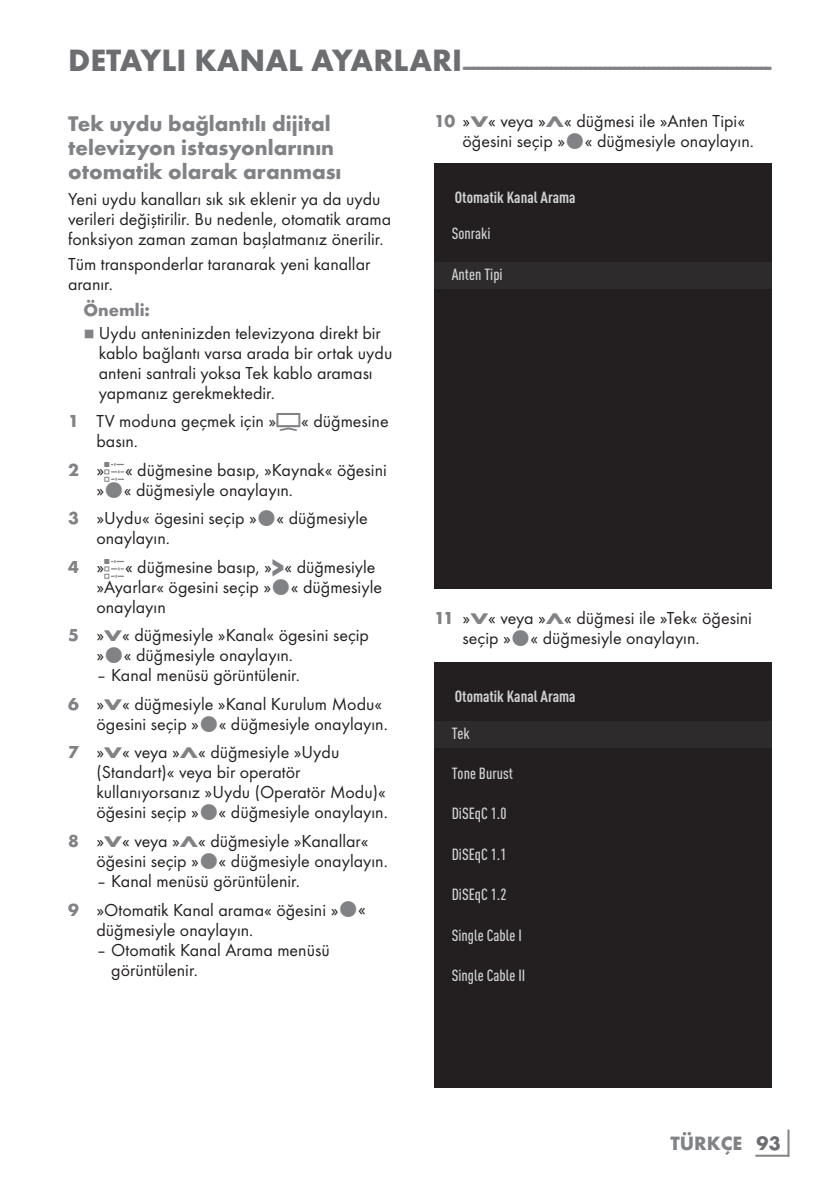
<style>
.page{position:relative;width:840px;height:1191px;background:#fff}
.page>*{position:absolute;margin:0;border:0;box-sizing:border-box;transform-origin:0 0}
.t1{font:700 24px "Futura TOT";color:#808285}
.t2{font:700 22px/24px "Futura TOT";color:#808285}
.t3{font:700 20px "Futura TOT";color:#808285}
.t4{font:18px/20px "Futura TOT Boo";color:#231f20}
.t5{font:700 18px "Futura TOT";color:#808285}
.t6{font:500 condensed 16px "DIN Pro";color:#d1d2d4}
.t7{font:700 condensed 16px "DIN Pro";color:#d1d2d4}
.t8{font:8px "Grund Son Se";color:#808285}
.s1{font-size:32px;color:#6c6d70}
.s2{font-family:"Futura TOT";font-weight:700;color:#808285}
.s3{font-family:"Arcelik TS9 Android";font-size:32px;color:#808285}
.s4{font-family:"Arcelik TS9 Android";font-size:24px;color:#808285}
.s5{font-family:"Futura TOT";font-weight:700;font-size:27.2px;color:#808285}
.s6{font-family:"Futura TOT";font-weight:700;font-size:16px;color:#808285}
.s7{color:#6c6d70}
</style>
<div class="page">
<hr style="left:787px;top:1129px;width:2px;height:27px;background:#808285">
<hr style="left:755px;top:1154px;width:33px;height:2px;background:#808285">
<div style="left:434px;top:163px;width:337px;height:425px;background:#231f20"></div>
<div style="left:433px;top:262px;width:338px;height:26px;background:#2e2b2c"></div>
<div style="left:434px;top:662px;width:337px;height:425px;background:#231f20"></div>
<div style="left:433px;top:721px;width:338px;height:27px;background:#2e2b2c"></div>
<h1 class="t1" style="left:68px;top:51px;width:704px"><span class="s1">DETAYLI KANAL AYARLARI</span>---------------------------------------------------------------</h1>
<p class="t2" style="left:68px;top:111px;width:275px">Tek uydu bağlantılı dijital televizyon istasyonlarının otomatik olarak aranması</p>
<p class="t4" style="left:68px;top:188px;width:324px">Yeni uydu kanalları sık sık eklenir ya da uydu verileri değiştirilir. Bu nedenle, otomatik arama fonksiyon zaman zaman başlatmanız önerilir.</p>
<p class="t4" style="left:68px;top:254px;width:304px">Tüm transponderlar taranarak yeni kanallar aranır.</p>
<p class="t5" style="left:83px;top:299px;width:68px">Önemli:</p>
<p class="t8" style="left:83px;top:329px;width:13px">7</p>
<p class="t4" style="left:99px;top:323px;width:295px">Uydu anteninizden televizyona direkt bir kablo bağlantı varsa arada bir ortak uydu anteni santrali yoksa Tek kablo araması yapmanız gerekmektedir.</p>
<p class="t4" style="left:96px;top:411px;width:293px;text-indent:-28px"><span class="s2">1</span> TV moduna geçmek için »<span class="s3">H</span>« düğmesine basın.</p>
<p class="t4" style="left:96px;top:460px;width:292px;text-indent:-28px"><span class="s2">2</span> »<span class="s4">q</span>« düğmesine basıp, »Kaynak« öğesini » « düğmesiyle onaylayın.</p>
<p class="t4" style="left:96px;top:508px;width:273px;text-indent:-28px"><span class="s2">3</span> »Uydu« ögesini seçip » « düğmesiyle onaylayın.</p>
<p class="t4" style="left:96px;top:557px;width:287px;text-indent:-28px"><span class="s2">4</span> »<span class="s4">q</span>« düğmesine basıp, »<span class="s5">&gt;</span>« düğmesiyle »Ayarlar« ögesini seçip » « düğmesiyle onaylayın</p>
<p class="t4" style="left:96px;top:625px;width:274px;text-indent:-28px"><span class="s2">5</span> »<span class="s6">V</span>« düğmesiyle »Kanal« ögesini seçip » « düğmesiyle onaylayın.</p>
<p class="t4" style="left:68px;top:661px;width:315px;line-height:28.6px;text-indent:28px">– Kanal menüsü görüntülenir.<br><span class="s2">6</span> »<span class="s6">V</span>« düğmesiyle »Kanal Kurulum Modu«</p>
<p class="t4" style="left:68px;top:709px;width:321px;line-height:28.6px;text-indent:28px">ögesini seçip » « düğmesiyle onaylayın.<br><span class="s2">7</span> »<span class="s6">V</span>« veya »<span class="s6">Λ</span>« düğmesiyle »Uydu</p>
<p class="t4" style="left:96px;top:762px;width:293px">(Standart)« veya bir operatör kullanıyorsanız »Uydu (Operatör Modu)« öğesini seçip » « düğmesiyle onaylayın.</p>
<p class="t4" style="left:96px;top:831px;width:293px;text-indent:-28px"><span class="s2">8</span> »<span class="s6">V</span>« veya »<span class="s6">Λ</span>« düğmesiyle »Kanallar« öğesini seçip » « düğmesiyle onaylayın.</p>
<p class="t4" style="left:68px;top:866px;width:299px;line-height:28.6px;text-indent:28px">– Kanal menüsü görüntülenir.<br><span class="s2">9</span> »Otomatik Kanal arama« öğesini » «</p>
<p class="t4" style="left:96px;top:919px;width:158px">düğmesiyle onaylayın.</p>
<p class="t4" style="left:111px;top:939px;width:220px;text-indent:-15px">– Otomatik Kanal Arama menüsü görüntülenir.</p>
<p class="t4" style="left:462px;top:111px;width:293px;text-indent:-28px"><span class="s2">10</span> »<span class="s6">V</span>« veya »<span class="s6">Λ</span>« düğmesi ile »Anten Tipi« öğesini seçip » « düğmesiyle onaylayın.</p>
<p class="t7" style="left:454px;top:185px;width:122px">Otomatik Kanal Arama</p>
<p class="t6" style="left:451px;top:222px;width:40px">Sonraki</p>
<p class="t6" style="left:451px;top:262px;width:52px">Anten Tipi</p>
<p class="t4" style="left:462px;top:608px;width:291px;text-indent:-28px"><span class="s2">11</span> »<span class="s6">V</span>« veya »<span class="s6">Λ</span>« düğmesi ile »Tek« öğesini seçip » « düğmesiyle onaylayın.</p>
<p class="t7" style="left:454px;top:684px;width:122px">Otomatik Kanal Arama</p>
<p class="t6" style="left:451px;top:721px;width:20px">Tek</p>
<p class="t6" style="left:451px;top:761px;width:63px">Tone Burust</p>
<p class="t6" style="left:451px;top:802px;width:56px">DiSEqC 1.0</p>
<p class="t6" style="left:451px;top:842px;width:56px">DiSEqC 1.1</p>
<p class="t6" style="left:451px;top:882px;width:56px">DiSEqC 1.2</p>
<p class="t6" style="left:451px;top:923px;width:71px">Single Cable I</p>
<p class="t6" style="left:451px;top:963px;width:75px">Single Cable II</p>
<p class="t3" style="left:670px;top:1131px;width:112px">TÜRKÇE <span class="s7">93</span></p>
</div>
